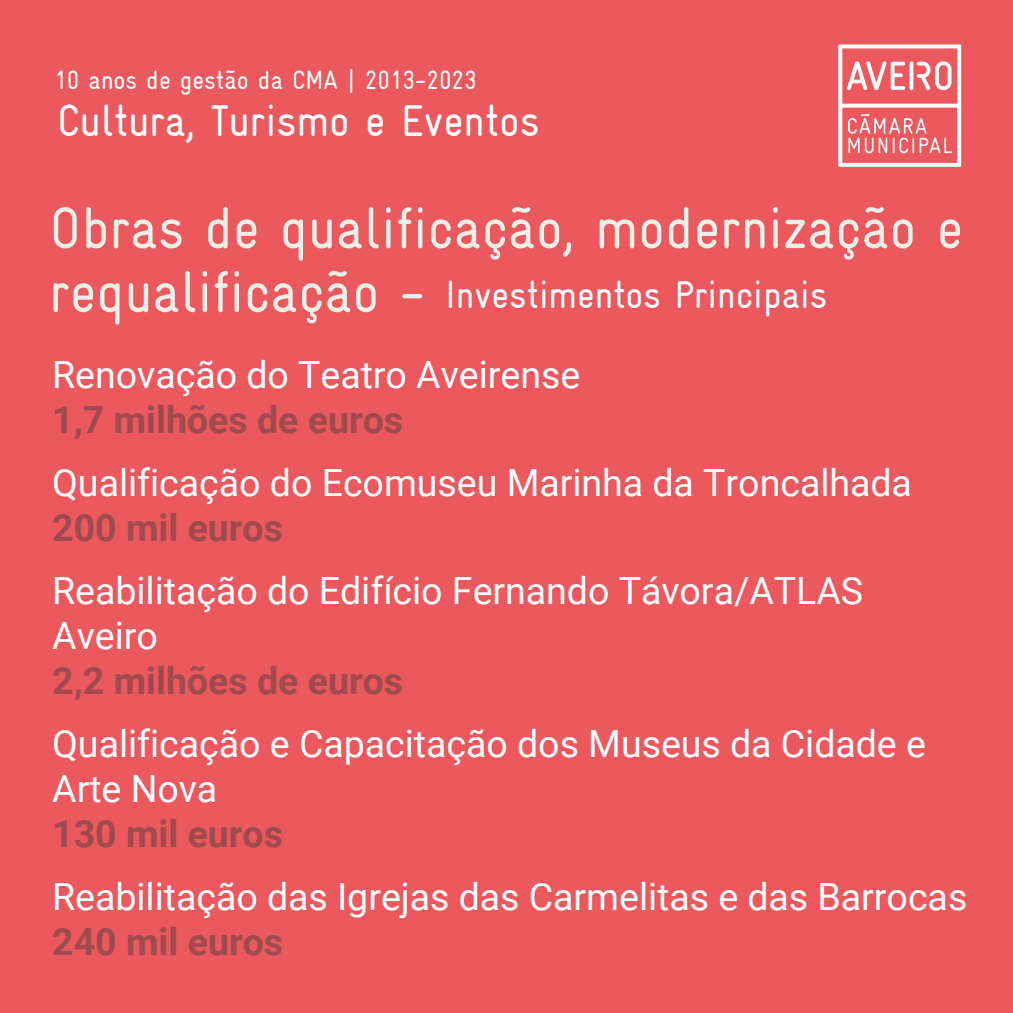
<style>
.page{position:relative;width:1013px;height:1013px;background:#fff}
.page>*{position:absolute;margin:0;border:0;box-sizing:border-box;transform-origin:0 0}
.t1{font:58.75px/63.8px "Gravur Condensed";color:#eeefe7}
.t2{font:44.75px "Gravur Condensed";color:#fff}
.t3{font:39px "Gravur Condensed";color:#fff}
.t4{font:37.5px/45px "Roboto";color:#fff}
.t5{font:700 37.5px "Roboto";color:#9f4b4e}
.t6{font:26.25px "Gravur Condensed";color:#fff}
</style>
<div class="page">
<div style="left:0;top:0;width:1012px;height:1012px;background:#eb585e"></div>
<img style="left:838px;top:44px;width:124px;height:123px">
<p class="t6" style="left:54px;top:66px;width:424px">10 anos de gestão da CMA | 2013-2023</p>
<p class="t2" style="left:57px;top:95px;width:484px">Cultura, Turismo e Eventos</p>
<p class="t1" style="left:49px;top:195px;width:915px">Obras de qualificação, modernização e requalificação -</p>
<p class="t3" style="left:445px;top:273px;width:383px">Investimentos Principais</p>
<p class="t4" style="left:52px;top:353px;width:529px">Renovação do Teatro Aveirense</p>
<p class="t5" style="left:52px;top:398px;width:352px">1,7 milhões de euros</p>
<p class="t4" style="left:52px;top:460px;width:861px">Qualificação do Ecomuseu Marinha da Troncalhada</p>
<p class="t5" style="left:52px;top:506px;width:232px">200 mil euros</p>
<p class="t4" style="left:52px;top:568px;width:812px">Reabilitação do Edifício Fernando Távora/ATLAS<br>Aveiro</p>
<p class="t5" style="left:52px;top:659px;width:352px">2,2 milhões de euros</p>
<p class="t4" style="left:52px;top:721px;width:875px">Qualificação e Capacitação dos Museus da Cidade e<br>Arte Nova</p>
<p class="t5" style="left:52px;top:812px;width:232px">130 mil euros</p>
<p class="t4" style="left:52px;top:874px;width:916px">Reabilitação das Igrejas das Carmelitas e das Barrocas</p>
<p class="t5" style="left:52px;top:919px;width:232px">240 mil euros</p>
</div>
